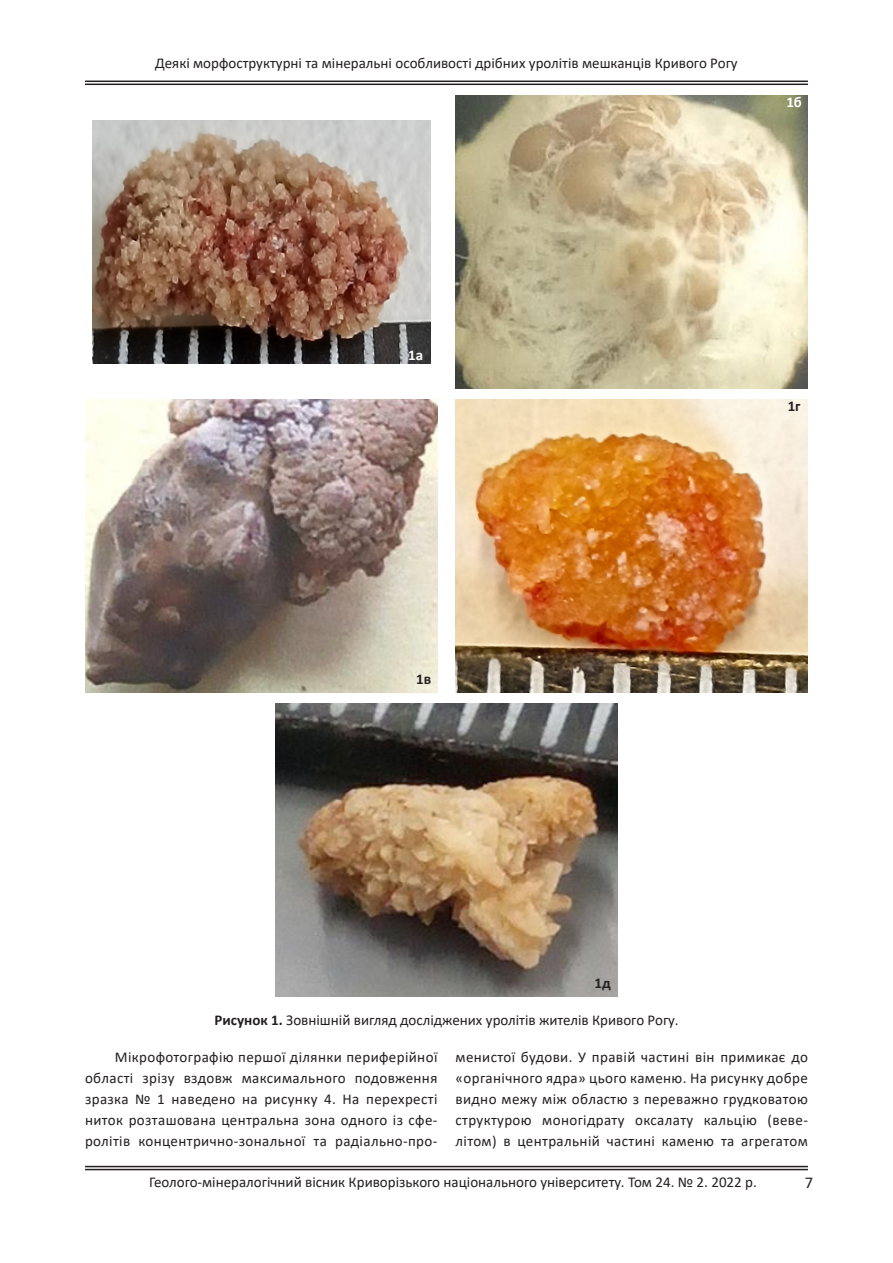
<style>
.page{position:relative;width:893px;height:1263px;background:#fff}
.page>*{position:absolute;margin:0;border:0;box-sizing:border-box;transform-origin:0 0}
.t1{font:16.5px "Calibri";color:#231f20}
.t2{font:15px/21px "Calibri";color:#231f20;text-align:justify}
.t3{font:700 15px "Calibri";color:#231f20}
.t4{font:700 15px "Calibri";color:#fff}
.s1{font-weight:700}
</style>
<div class="page">
<hr style="left:85px;top:1166px;width:723px;height:1px;background:#231f20">
<hr style="left:85px;top:1169px;width:723px;height:1px;background:#231f20">
<hr style="left:85px;top:81px;width:723px;height:1px;background:#231f20">
<hr style="left:85px;top:84px;width:723px;height:1px;background:#231f20">
<img style="left:92px;top:120px;width:338px;height:244px">
<img style="left:455px;top:96px;width:353px;height:292px">
<img style="left:85px;top:400px;width:352px;height:292px">
<img style="left:455px;top:400px;width:353px;height:292px">
<img style="left:275px;top:704px;width:342px;height:292px">
<p class="t2" style="left:155px;top:52px;width:584px">Деякі морфоструктурні та мінеральні особливості дрібних уролітів мешканців Кривого Рогу</p>
<p class="t4" style="left:786px;top:91px;width:17px">1б</p>
<p class="t4" style="left:408px;top:344px;width:17px">1а</p>
<p class="t3" style="left:788px;top:395px;width:14px">1г</p>
<p class="t3" style="left:416px;top:668px;width:17px">1в</p>
<p class="t3" style="left:595px;top:972px;width:18px">1д</p>
<p class="t2" style="left:215px;top:1009px;width:465px"><span class="s1">Рисунок 1.</span> Зовнішній вигляд досліджених уролітів жителів Кривого Рогу.</p>
<p class="t2" style="left:85px;top:1046px;width:354px;text-indent:30px">Мікрофотографію першої ділянки периферійної області зрізу вздовж максимального подовження зразка № 1 наведено на рисунку 4. На перехресті ниток розташована центральна зона одного із сфе&shy;ролітів концентрично-зональної та радіально-про-</p>
<p class="t2" style="left:455px;top:1046px;width:354px">менистої будови. У правій частині він примикає до «органічного ядра» цього каменю. На рисунку добре видно межу між областю з переважно грудковатою структурою моногідрату оксалату кальцію (веве&shy;літом) в центральній частині каменю та агрегатом</p>
<p class="t2" style="left:149px;top:1171px;width:609px">Геолого-мінералогічний вісник Криворізького національного університету. Том 24. № 2. 2022 р.</p>
<p class="t1" style="left:805px;top:1171px;width:10px">7</p>
</div>
